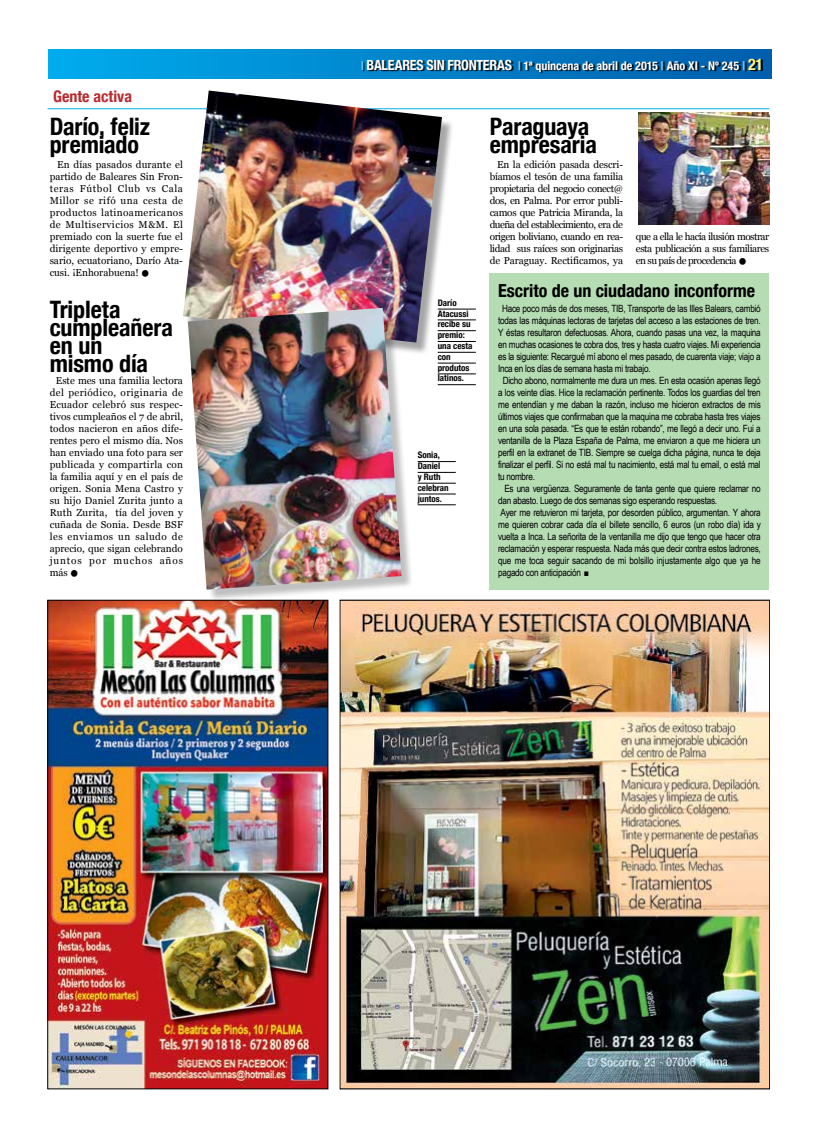
<style>
.page{position:relative;width:820px;height:1134px;background:#fff}
.page>*{position:absolute;margin:0;border:0;box-sizing:border-box;transform-origin:0 0}
.t1{font:48px "Georgia";color:#000}
.t2{font:48px "Arial Narrow";color:#000}
.t3{font:700 condensed 24px/18px "Helvetica Neue";letter-spacing:-.005em;color:#000}
.t4{font:700 condensed 18px "Helvetica Neue";color:#000}
.t5{font:700 condensed 16px "Helvetica Neue";color:#b8292f}
.t6{font:700 condensed 12px "Helvetica Neue";color:#fff}
.t7{font:10px "Arial Narrow";letter-spacing:-.025em;color:#000}
.t8{font:10px/12px "Georgia";letter-spacing:-.005em;color:#000;text-align:justify}
.t9{font:700 condensed 9px/10.8px "Helvetica Neue";color:#000}
.s1{color:#6dcff6}
.s2{font-size:14px}
.s3{font-size:16px;color:#fff685}
</style>
<div class="page">
<div style="left:48px;top:50px;width:723px;height:29px;background:linear-gradient(to right,#00abed,#005daa)"></div>
<svg style="left:361px;top:59px;width:401px;height:14px;background:#004e82"></svg>
<hr style="left:47px;top:108px;width:722px;height:1px;background:#00aeef">
<img style="left:49px;top:602px;width:277px;height:485px">
<div style="left:47px;top:600px;width:281px;height:489px;border:1px solid #000"></div>
<img style="left:341px;top:602px;width:426px;height:485px">
<div style="left:185px;top:92px;width:269px;height:263px;background:#000;opacity:.35"></div>
<img style="left:183px;top:91px;width:259px;height:252px">
<div style="left:190px;top:310px;width:223px;height:292px;background:#000;opacity:.25"></div>
<img style="left:188px;top:308px;width:213px;height:282px">
<hr style="left:417px;top:461px;width:38px;height:1px;background:#000">
<hr style="left:417px;top:472px;width:38px;height:1px;background:#000">
<hr style="left:417px;top:483px;width:38px;height:1px;background:#000">
<hr style="left:417px;top:494px;width:38px;height:1px;background:#000">
<hr style="left:417px;top:504px;width:38px;height:1px;background:#000">
<hr style="left:437px;top:309px;width:38px;height:1px;background:#000">
<hr style="left:437px;top:319px;width:38px;height:1px;background:#000">
<hr style="left:437px;top:330px;width:38px;height:1px;background:#000">
<hr style="left:437px;top:341px;width:38px;height:1px;background:#000">
<hr style="left:437px;top:352px;width:38px;height:1px;background:#000">
<hr style="left:437px;top:363px;width:38px;height:1px;background:#000">
<hr style="left:437px;top:373px;width:38px;height:1px;background:#000">
<hr style="left:437px;top:384px;width:38px;height:1px;background:#000">
<img style="left:638px;top:112px;width:131px;height:113px">
<div style="left:489px;top:274px;width:280px;height:316px;background:#b5dcb3"></div>
<h3 class="t5" style="left:53px;top:83px;width:80px">Gente activa</h3>
<h2 class="t3" style="left:50px;top:116px;width:102px">Darío, feliz premiado</h2>
<p class="t8" style="left:50px;top:158px;width:135px;text-indent:7px">En días pasados durante el partido de Baleares Sin Fron&shy;teras Fútbol Club vs Cala Millor se rifó una cesta de productos latinoamericanos de Multiservicios M&amp;M. El premiado con la suerte fue el dirigente deportivo y empre&shy;sario, ecuatoriano, Darío Ata&shy;cusi. ¡Enhorabuena!</p>
<h1 class="t1" style="left:139px;top:224px;width:14px">.</h1>
<h2 class="t3" style="left:50px;top:299px;width:125px">Tripleta cumpleañera en un<br>mismo día</h2>
<p class="t8" style="left:50px;top:374px;width:135px;text-indent:6px">Este mes una familia lectora del periódico, originaria de Ecuador celebró sus respec&shy;tivos cumpleaños el 7 de abril, todos nacieron en años dife&shy;rentes pero el mismo día. Nos han enviado una foto para ser publicada y compartirla con la familia aquí y en el país de origen. Sonia Mena Castro y su hijo Daniel Zurita junto a Ruth Zurita, tía del joven y cuñada de Sonia. Desde BSF les enviamos un saludo de aprecio, que sigan celebrando juntos por muchos años más</p>
<h1 class="t1" style="left:68px;top:524px;width:14px">.</h1>
<p class="t6" style="left:361px;top:55px;width:403px"><span class="s1">|</span> <span class="s2">BALEARES SIN FRONTERAS</span> <span class="s1">|</span> 1ª quincena de abril de 2015 <span class="s1">|</span> Año XI - Nº 245 <span class="s1">|</span> <span class="s3">21</span></p>
<p class="t9" style="left:437px;top:297px;width:36px">Darío<br>Atacussi recibe su premio: una cesta con produtos latinos.</p>
<p class="t9" style="left:417px;top:449px;width:32px">Sonia,<br>Daniel<br>y Ruth celebran juntos.</p>
<h2 class="t3" style="left:489px;top:116px;width:109px">Paraguaya empresaria</h2>
<p class="t8" style="left:489px;top:158px;width:135px;text-indent:7px">En la edición pasada descri&shy;bíamos el tesón de una familia propietaria del negocio conect@ dos, en Palma. Por error publi&shy;camos que Patricia Miranda, la dueña del establecimiento, era de origen boliviano, cuando en rea&shy;lidad sus raíces son originarias de Paraguay. Rectificamos, ya</p>
<p class="t8" style="left:635px;top:230px;width:135px">que a ella le hacía ilusión mostrar esta publicación a sus familiares en su país de procedencia</p>
<h1 class="t1" style="left:735px;top:212px;width:14px">.</h1>
<h3 class="t4" style="left:498px;top:275px;width:258px">Escrito de un ciudadano inconforme</h3>
<p class="t7" style="left:502px;top:301px;width:260px">Hace poco más de dos meses, TIB, Transporte de las Illes Balears, cambió</p>
<p class="t7" style="left:498px;top:313px;width:264px">todas las máquinas lectoras de tarjetas del acceso a las estaciones de tren.</p>
<p class="t7" style="left:498px;top:325px;width:264px">Y éstas resultaron defectuosas. Ahora, cuando pasas una vez, la maquina</p>
<p class="t7" style="left:498px;top:337px;width:264px">en muchas ocasiones te cobra dos, tres y hasta cuatro viajes. Mi experiencia</p>
<p class="t7" style="left:498px;top:349px;width:264px">es la siguiente: Recargué mí abono el mes pasado, de cuarenta viaje; viajo a</p>
<p class="t7" style="left:498px;top:361px;width:154px">Inca en los días de semana hasta mi trabajo.</p>
<p class="t7" style="left:502px;top:373px;width:259px">Dicho abono, normalmente me dura un mes. En esta ocasión apenas llegó</p>
<p class="t7" style="left:498px;top:385px;width:264px">a los veinte días. Hice la reclamación pertinente. Todos los guardias del tren</p>
<p class="t7" style="left:498px;top:397px;width:264px">me entendían y me daban la razón, incluso me hicieron extractos de mis</p>
<p class="t7" style="left:498px;top:409px;width:264px">últimos viajes que confirmaban que la maquina me cobraba hasta tres viajes</p>
<p class="t7" style="left:498px;top:421px;width:264px">en una sola pasada. “Es que te están robando”, me llegó a decir uno. Fui a</p>
<p class="t7" style="left:498px;top:433px;width:264px">ventanilla de la Plaza España de Palma, me enviaron a que me hiciera un</p>
<p class="t7" style="left:498px;top:445px;width:264px">perfil en la extranet de TIB. Siempre se cuelga dicha página, nunca te deja</p>
<p class="t7" style="left:498px;top:457px;width:264px">finalizar el perfil. Si no está mal tu nacimiento, está mal tu email, o está mal</p>
<p class="t7" style="left:498px;top:469px;width:38px">tu nombre.</p>
<p class="t7" style="left:504px;top:481px;width:258px">Es una vergüenza. Seguramente de tanta gente que quiere reclamar no</p>
<p class="t7" style="left:498px;top:493px;width:220px">dan abasto. Luego de dos semanas sigo esperando respuestas.</p>
<p class="t7" style="left:500px;top:505px;width:261px">Ayer me retuvieron mi tarjeta, por desorden público, argumentan. Y ahora</p>
<p class="t7" style="left:498px;top:517px;width:264px">me quieren cobrar cada día el billete sencillo, 6 euros (un robo día) ida y</p>
<p class="t7" style="left:498px;top:529px;width:264px">vuelta a Inca. La señorita de la ventanilla me dijo que tengo que hacer otra</p>
<p class="t7" style="left:498px;top:541px;width:264px">reclamación y esperar respuesta. Nada más que decir contra estos ladrones,</p>
<p class="t7" style="left:498px;top:553px;width:264px">que me toca seguir sacando de mi bolsillo injustamente algo que ya he</p>
<p class="t7" style="left:498px;top:565px;width:84px">pagado con anticipación</p>
<h1 class="t2" style="left:580px;top:524px;width:12px">.</h1>
</div>
